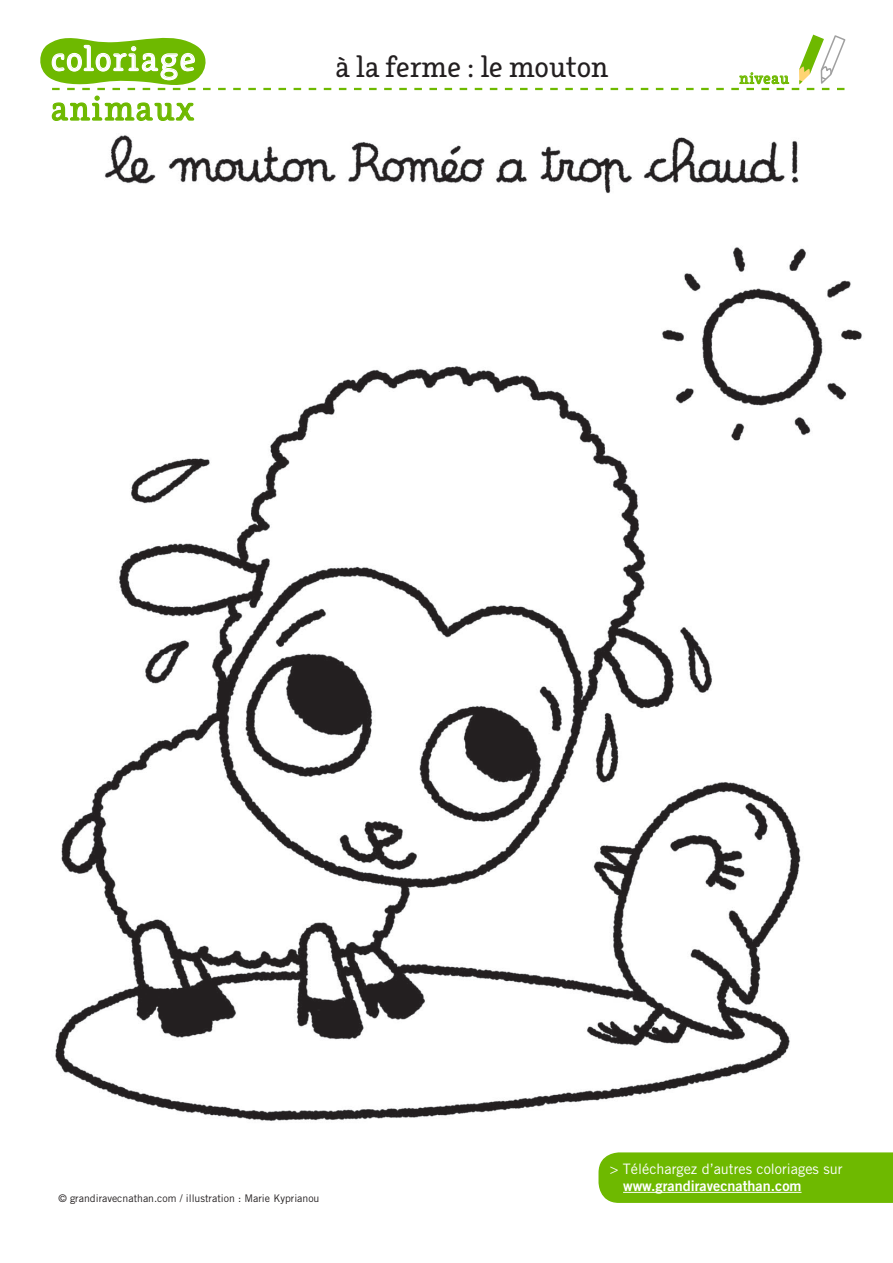
<style>
.page{position:relative;width:893px;height:1263px;background:#fff}
.page>*{position:absolute;margin:0;border:0;box-sizing:border-box;transform-origin:0 0}
.t1{font:33px "Mandala";letter-spacing:.05em;color:#fff}
.t2{font:33px "Mandala";letter-spacing:.05em;color:#6eb900}
.t3{font:28.5px "Mandala";color:#231f20}
.t4{font:15px "Mandala";letter-spacing:.05em;color:#6eb900}
.t5{font:14.4px "Trade Gothic";color:#fff}
.t6{font:14.4px "Trade Gothic Bold Two";color:#fff}
.t7{font:10.5px "Trade Gothic";color:#231f20}
</style>
<div class="page">
<img style="left:55px;top:135px;width:807px;height:986px">
<div style="left:598px;top:1152px;width:295px;height:51px;background:#6eb900"></div>
<hr style="left:623px;top:1192px;width:178px;height:1px;background:#fff">
<svg style="left:40px;top:34px;width:806px;height:87px"></svg>
<h1 class="t1" style="left:51px;top:39px;width:146px">coloriage</h1>
<h1 class="t2" style="left:51px;top:88px;width:144px">animaux</h1>
<h2 class="t3" style="left:335px;top:49px;width:275px">à la ferme : le mouton</h2>
<h3 class="t4" style="left:739px;top:69px;width:51px">niveau</h3>
<p class="t7" style="left:58px;top:1192px;width:262px">© grandiravecnathan.com / illustration : Marie Kyprianou</p>
<h3 class="t5" style="left:610px;top:1160px;width:234px">&gt; Téléchargez d’autres coloriages sur</h3>
<h3 class="t6" style="left:623px;top:1177px;width:180px">www.grandiravecnathan.com</h3>
</div>
